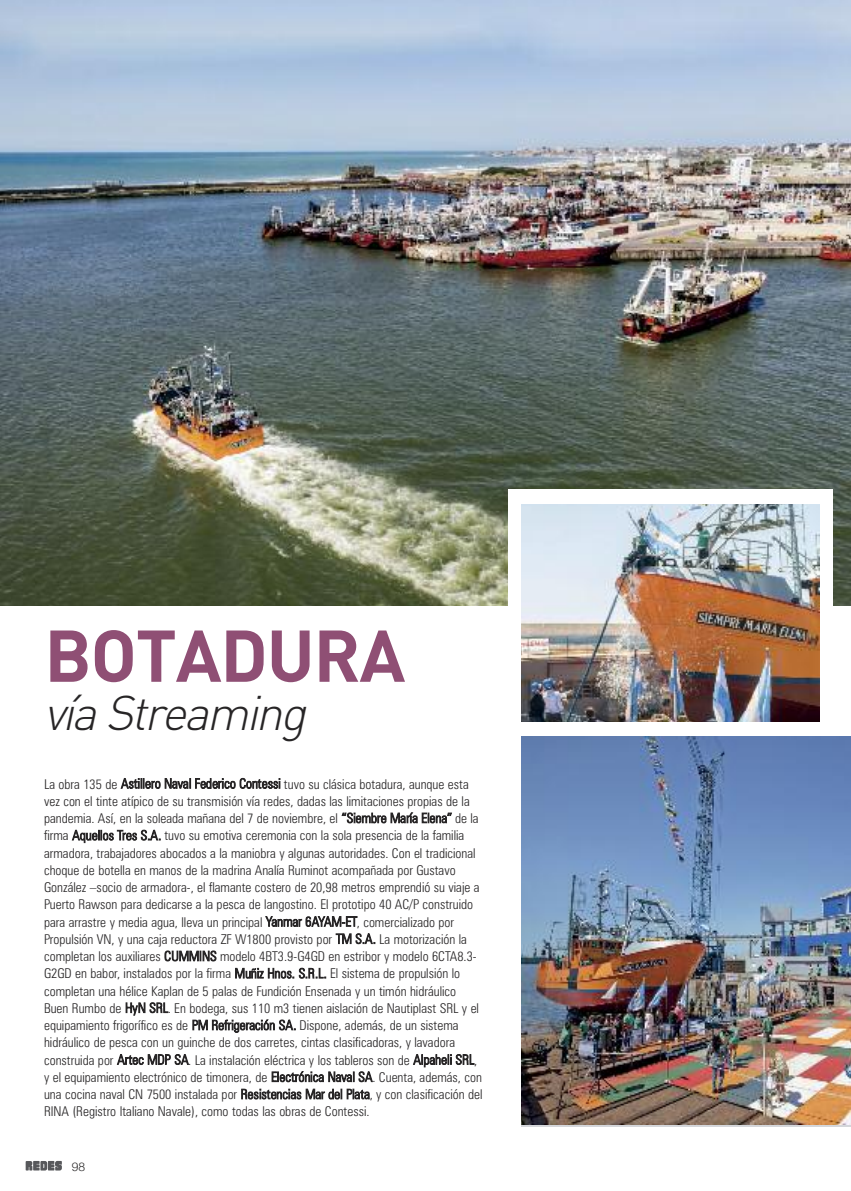
<style>
.page{position:relative;width:851px;height:1191px;background:#fff}
.page>*{position:absolute;margin:0;border:0;box-sizing:border-box;transform-origin:0 0}
.t1{font:700 72px "DIN Pro";letter-spacing:-.015em;color:#8f4f74}
.t2{font:italic 300 48px "DIN Pro";color:#272526}
.t3{font:300 condensed 13.5px/17.2px "Zurich BT";color:#272526}
.t4{font:300 12px "Helvetica Neue";color:#272526}
</style>
<div class="page">
<img style="left:0;top:0;width:850px;height:605px">
<div style="left:508px;top:489px;width:324px;height:232px;background:#fff"></div>
<svg style="left:26px;top:1160px;width:36px;height:10px"></svg>
<img style="left:521px;top:504px;width:298px;height:217px">
<img style="left:521px;top:736px;width:329px;height:388px">
<h1 class="t1" style="left:44px;top:630px;width:362px">BOTADURA</h1>
<h2 class="t2" style="left:44px;top:695px;width:273px">vía Streaming</h2>
<p class="t3" style="left:44px;top:775px;width:440px">La obra 135 de Astillero Naval Federico Contessi tuvo su clásica botadura, aunque esta vez con el tinte atípico de su transmisión vía redes, dadas las limitaciones propias de la pandemia. Así, en la soleada mañana del 7 de noviembre, el “Siembre María Elena” de la firma Aquellos Tres S.A. tuvo su emotiva ceremonia con la sola presencia de la familia armadora, trabajadores abocados a la maniobra y algunas autoridades. Con el tradicional choque de botella en manos de la madrina Analía Ruminot acompañada por Gustavo González –socio de armadora-, el flamante costero de 20,98 metros emprendió su viaje a Puerto Rawson para dedicarse a la pesca de langostino. El prototipo 40 AC/P construido para arrastre y media agua, lleva un principal Yanmar 6AYAM-ET, comercializado por Propulsión VN, y una caja reductora ZF W1800 provisto por TM S.A. La motorización la completan los auxiliares CUMMINS modelo 4BT3.9-G4GD en estribor y modelo 6CTA8.3- G2GD en babor, instalados por la firma Muñiz Hnos. S.R.L. El sistema de propulsión lo completan una hélice Kaplan de 5 palas de Fundición Ensenada y un timón hidráulico Buen Rumbo de HyN SRL. En bodega, sus 110 m3 tienen aislación de Nautiplast SRL y el equipamiento frigorífico es de PM Refrigeración SA. Dispone, además, de un sistema hidráulico de pesca con un guinche de dos carretes, cintas clasificadoras, y lavadora construida por Artec MDP SA. La instalación eléctrica y los tableros son de Alpaheli SRL, y el equipamiento electrónico de timonera, de Electrónica Naval SA. Cuenta, además, con una cocina naval CN 7500 instalada por Resistencias Mar del Plata, y con clasificación del RINA (Registro Italiano Navale), como todas las obras de Contessi.</p>
<p class="t4" style="left:72px;top:1159px;width:15px">98</p>
</div>
